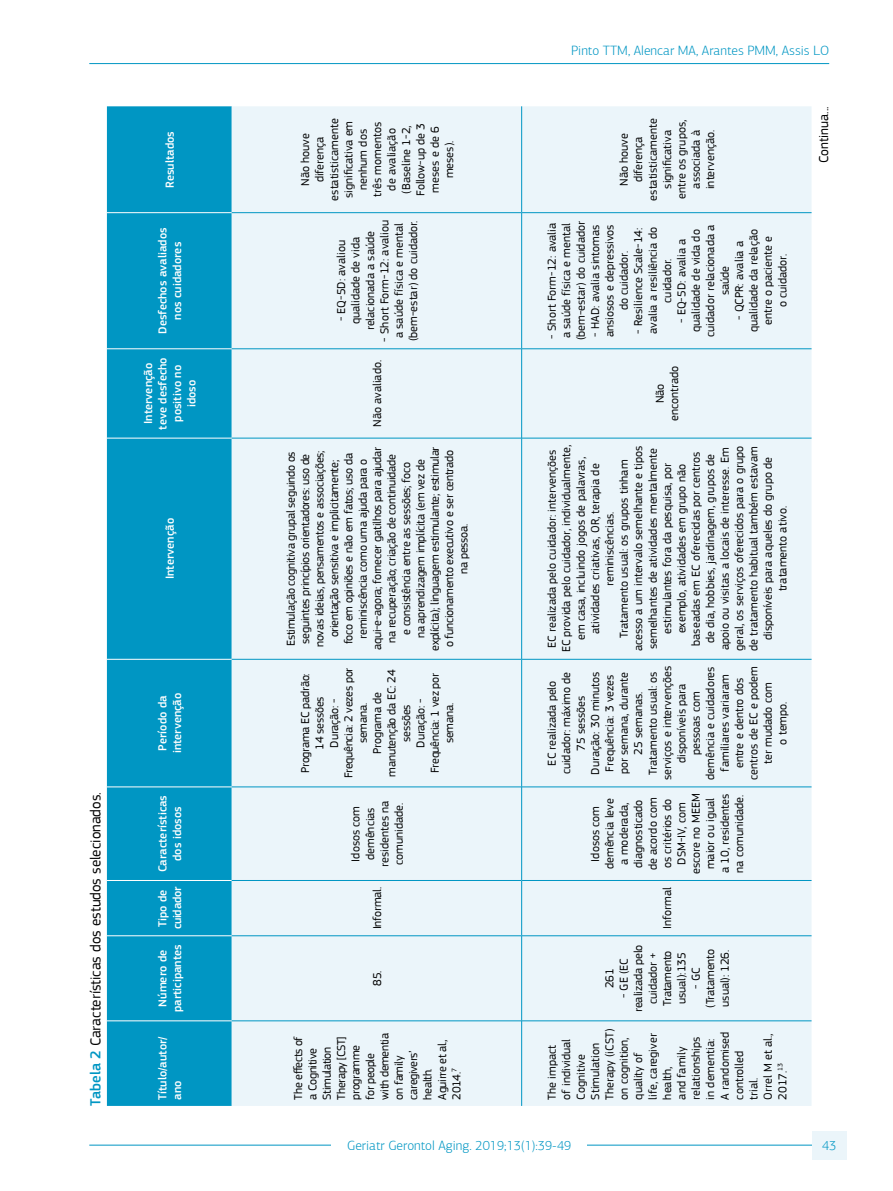
<style>
.page{position:relative;width:893px;height:1191px;background:#fff}
.page>*{position:absolute;margin:0;border:0;box-sizing:border-box;transform-origin:0 0}
.t1{font:15px "PF Square Sans Pro";color:#000}
.t2{font:300 13.5px "PF Agora Sans Pro";color:#0096c3}
.t3{font:13.5px "PF Square Sans Pro";color:#000}
.t4{font:12px/14.4px "PF Square Sans Pro";color:#000;text-align:center}
.t5{font:12px/14.4px "PF Square Sans Pro";letter-spacing:-.02em;color:#000;text-align:center}
.t6{font:500 12px/14.4px "PF Square Sans Pro";color:#fff;text-align:center}
.t7{font:12px/14.4px "PF Square Sans Pro";letter-spacing:-.03em;color:#000}
.t8{font:500 12px/14.4px "PF Square Sans Pro";letter-spacing:-.025em;color:#fff}
.s1{font-weight:500;color:#0096c3}
</style>
<div class="page">
<hr style="left:89px;top:1144px;width:740px;height:1px;background:#0096c3">
<hr style="left:89px;top:63px;width:740px;height:1px;background:#0096c3">
<div style="left:332px;top:1133px;width:255px;height:23px;background:#fff"></div>
<div style="left:812px;top:1130px;width:34px;height:29px;background:#ebf5fa"></div>
<div style="left:107px;top:106px;width:125px;height:1000px;background:#0096c3"></div>
<div style="left:232px;top:106px;width:580px;height:1000px;background:#ebf5fa"></div>
<hr style="left:107px;top:1020px;width:125px;height:1px;background:#fff">
<hr style="left:107px;top:935px;width:125px;height:1px;background:#fff">
<hr style="left:107px;top:880px;width:125px;height:1px;background:#fff">
<hr style="left:107px;top:786px;width:125px;height:1px;background:#fff">
<hr style="left:107px;top:659px;width:125px;height:1px;background:#fff">
<hr style="left:107px;top:438px;width:125px;height:1px;background:#fff">
<hr style="left:107px;top:348px;width:125px;height:1px;background:#fff">
<hr style="left:107px;top:212px;width:125px;height:1px;background:#fff">
<hr style="left:232px;top:1020px;width:289px;height:1px;background:#0096c3">
<hr style="left:232px;top:935px;width:289px;height:1px;background:#0096c3">
<hr style="left:232px;top:880px;width:289px;height:1px;background:#0096c3">
<hr style="left:232px;top:786px;width:289px;height:1px;background:#0096c3">
<hr style="left:232px;top:659px;width:289px;height:1px;background:#0096c3">
<hr style="left:232px;top:438px;width:289px;height:1px;background:#0096c3">
<hr style="left:232px;top:348px;width:289px;height:1px;background:#0096c3">
<hr style="left:232px;top:212px;width:289px;height:1px;background:#0096c3">
<hr style="left:521px;top:1020px;width:1px;height:86px;background:#0096c3">
<hr style="left:521px;top:935px;width:1px;height:85px;background:#0096c3">
<hr style="left:522px;top:1020px;width:290px;height:1px;background:#0096c3">
<hr style="left:521px;top:880px;width:1px;height:55px;background:#0096c3">
<hr style="left:522px;top:935px;width:290px;height:1px;background:#0096c3">
<hr style="left:521px;top:787px;width:1px;height:93px;background:#0096c3">
<hr style="left:522px;top:880px;width:290px;height:1px;background:#0096c3">
<hr style="left:521px;top:659px;width:1px;height:128px;background:#0096c3">
<hr style="left:522px;top:786px;width:290px;height:1px;background:#0096c3">
<hr style="left:521px;top:438px;width:1px;height:221px;background:#0096c3">
<hr style="left:522px;top:659px;width:290px;height:1px;background:#0096c3">
<hr style="left:521px;top:349px;width:1px;height:89px;background:#0096c3">
<hr style="left:522px;top:438px;width:290px;height:1px;background:#0096c3">
<hr style="left:521px;top:213px;width:1px;height:136px;background:#0096c3">
<hr style="left:522px;top:348px;width:290px;height:1px;background:#0096c3">
<hr style="left:521px;top:106px;width:1px;height:107px;background:#0096c3">
<hr style="left:522px;top:212px;width:290px;height:1px;background:#0096c3">
<p class="t6" style="left:163px;top:188px;width:58px;rotate:-90deg">Resultados</p>
<p class="t6" style="left:156px;top:334px;width:108px;rotate:-90deg">Desfechos avaliados nos cuidadores</p>
<p class="t6" style="left:141px;top:429px;width:74px;rotate:-90deg">Intervenção teve desfecho positivo no idoso</p>
<p class="t6" style="left:163px;top:579px;width:62px;rotate:-90deg">Intervenção</p>
<p class="t1" style="left:87px;top:1106px;width:315px;rotate:-90deg"><span class="s1">Tabela 2</span> Características dos estudos selecionados.</p>
<p class="t6" style="left:156px;top:753px;width:62px;text-align:left;rotate:-90deg">Período da intervenção</p>
<p class="t6" style="left:156px;top:872px;width:79px;rotate:-90deg">Características dos idosos</p>
<p class="t8" style="left:156px;top:929px;width:44px;rotate:-90deg">Tipo de cuidador</p>
<p class="t6" style="left:156px;top:1012px;width:69px;rotate:-90deg">Número de participantes</p>
<p class="t6" style="left:156px;top:1099px;width:65px;text-align:left;rotate:-90deg">Título/autor/ ano</p>
<p class="t4" style="left:298px;top:201px;width:84px;rotate:-90deg">Não houve diferença estatisticamente significativa em nenhum dos três momentos de avaliação (Baseline 1-2,<br>Follow-up de 3 meses e de 6 meses).</p>
<p class="t4" style="left:334px;top:330px;width:101px;rotate:-90deg">- EQ-5D: avaliou qualidade de vida relacionada a saúde</p>
<p class="t4" style="left:377px;top:341px;width:123px;text-align:left;rotate:-90deg">- Short Form-12: avaliou a saúde física e mental (bem-estar) do cuidador.</p>
<p class="t4" style="left:370px;top:427px;width:68px;rotate:-90deg">Não avaliado.</p>
<p class="t5" style="left:284px;top:651px;width:206px;rotate:-90deg">Estimulação cognitiva grupal seguindo os seguintes princípios orientadores: uso de novas ideias, pensamentos e associações; orientação sensitiva e implicitamente;<br>foco em opiniões e não em fatos; uso da reminiscência como uma ajuda para o aqui-e-agora; fornecer gatilhos para ajudar na recuperação; criação de continuidade<br>e consistência entre as sessões; foco<br>na aprendizagem implícita (em vez de explícita); linguagem estimulante; estimular o funcionamento executivo e ser centrado na pessoa.</p>
<p class="t5" style="left:298px;top:778px;width:112px;rotate:-90deg">Programa EC padrão:<br>14 sessões<br>Duração: -<br>Frequência: 2 vezes por semana.<br>Programa de manutenção da EC: 24 sessões<br>Duração: -<br>Frequência: 1 vez por semana.</p>
<p class="t4" style="left:348px;top:866px;width:68px;rotate:-90deg">Idosos com demências residentes na comunidade.</p>
<p class="t4" style="left:370px;top:929px;width:44px;rotate:-90deg">Informal.</p>
<p class="t4" style="left:370px;top:986px;width:17px;rotate:-90deg">85.</p>
<p class="t7" style="left:291px;top:1099px;width:68px;rotate:-90deg">The effects of a Cognitive<br>Stimulation<br>Therapy [CST] programme for people with dementia on family caregivers’ health.<br>Aguirre et al.,<br>2014.<sup>7</sup></p>
<p class="t2" style="left:571px;top:42px;width:259px">Pinto TTM, Alencar MA, Arantes PMM, Assis LO</p>
<p class="t4" style="left:617px;top:200px;width:84px;rotate:-90deg">Não houve diferença estatisticamente significativa entre os grupos, associada à intervenção.</p>
<p class="t4" style="left:545px;top:340px;width:121px;text-align:left;rotate:-90deg">- Short Form-12: avalia a saúde física e mental (bem-estar) do cuidador</p>
<p class="t4" style="left:588px;top:337px;width:114px;rotate:-90deg">- HAD: avalia sintomas ansiosos e depressivos do cuidador.</p>
<p class="t4" style="left:631px;top:334px;width:108px;rotate:-90deg">- Resilience Scale-14: avalia a resiliência do cuidador.</p>
<p class="t4" style="left:674px;top:337px;width:114px;rotate:-90deg">- EQ-5D: avalia a qualidade de vida do cuidador relacionada a saúde</p>
<p class="t4" style="left:732px;top:332px;width:105px;rotate:-90deg">- QCPR: avalia a qualidade da relação entre o paciente e<br>o cuidador.</p>
<p class="t4" style="left:653px;top:421px;width:57px;rotate:-90deg">Não encontrado</p>
<p class="t4" style="left:545px;top:652px;width:209px;rotate:-90deg">EC realizada pelo cuidador: intervenções EC provida pelo cuidador, individualmente, em casa, incluindo jogos de palavras, atividades criativas, OR, terapia de reminiscências.<br>Tratamento usual: os grupos tinham acesso a um intervalo semelhante e tipos semelhantes de atividades mentalmente estimulantes fora da pesquisa, por exemplo, atividades em grupo não baseadas em EC oferecidas por centros de dia, hobbies, jardinagem, grupos de apoio ou visitas a locais de interesse. Em geral, os serviços oferecidos para o grupo de tratamento habitual também estavam disponíveis para aqueles do grupo de tratamento ativo.</p>
<p class="t4" style="left:545px;top:780px;width:116px;rotate:-90deg">EC realizada pelo cuidador: máximo de<br>75 sessões<br>Duração: 30 minutos<br>Frequência: 3 vezes por semana, durante<br>25 semanas.<br>Tratamento usual: os serviços e intervenções disponíveis para pessoas com demência e cuidadores familiares variaram entre e dentro dos centros de EC e podem ter mudado com<br>o tempo.</p>
<p class="t4" style="left:588px;top:874px;width:82px;rotate:-90deg">Idosos com demência leve<br>a moderada, diagnosticado de acordo com os critérios do<br>DSM-IV, com escore no MEEM maior ou igual<br>a 10, residentes na comunidade.</p>
<p class="t4" style="left:660px;top:929px;width:43px;rotate:-90deg">Informal</p>
<p class="t4" style="left:617px;top:1012px;width:69px;rotate:-90deg">- GE (EC realizada pelo cuidador +<br>Tratamento usual):135</p>
<p class="t4" style="left:689px;top:1007px;width:61px;rotate:-90deg">- GC (Tratamento usual): 126.</p>
<p class="t4" style="left:602px;top:988px;width:21px;rotate:-90deg">261</p>
<p class="t4" style="left:545px;top:1099px;width:72px;text-align:left;rotate:-90deg">The impact<br>of individual<br>Cognitive<br>Stimulation<br>Therapy (iCST) on cognition, quality of<br>life, caregiver health,<br>and family relationships in dementia:<br>A randomised controlled trial.<br>Orrel M et al.,<br>2017.<sup>13</sup></p>
<p class="t3" style="left:816px;top:163px;width:58px;rotate:-90deg">Continua...</p>
<p class="t2" style="left:347px;top:1137px;width:226px">Geriatr Gerontol Aging. 2019;13(1):39-49</p>
<p class="t2" style="left:822px;top:1137px;width:16px">43</p>
</div>
